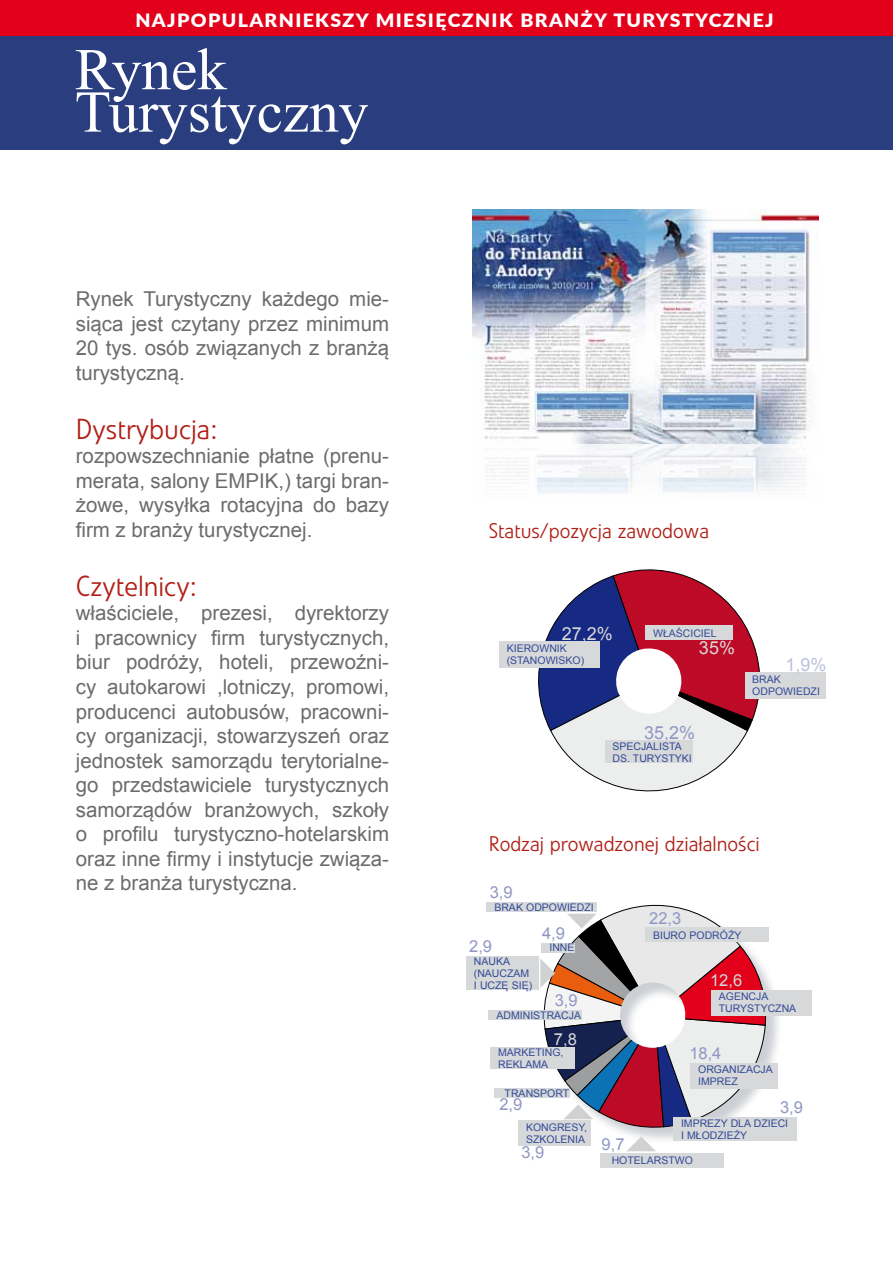
<style>
.page{position:relative;width:893px;height:1263px;background:#fff}
.page>*{position:absolute;margin:0;border:0;box-sizing:border-box;transform-origin:0 0}
.t1{font:59.1px/42.5px "Times New Roman";color:#fff}
.t2{font:300 28.65px "Linotype Veto Pl";color:#b01f16}
.t3{font:300 21px "Linotype Veto Pl";color:#b01f16}
.t4{font:20.4px/24.6px "Arial";color:#6b6c6e;text-align:justify}
.t5{font:900 18.3px "Lato";letter-spacing:.07em;color:#fff;scale:1.06 1}
.t6{font:18px "Arial";color:#d7d8d9}
.t7{font:18px "Arial";color:#9097c3}
.t8{font:18px "Arial";color:#bdc0dc}
.t9{font:16.5px "Arial";color:#9097c3}
.t10{font:16.5px "Arial";color:#d7d8d9}
.t11{font:10.5px/12.1px "Arial";color:#314a97}
</style>
<div class="page">
<img style="left:473px;top:209px;width:345px;height:284px">
<svg style="left:538px;top:569px;width:225px;height:223px"></svg>
<div style="left:499px;top:641px;width:100px;height:27px;background:#d7d8d9"></div>
<div style="left:645px;top:625px;width:88px;height:15px;background:#d7d8d9"></div>
<div style="left:605px;top:741px;width:87px;height:22px;background:#d7d8d9"></div>
<div style="left:544px;top:905px;width:238px;height:239px;background:#17243c;opacity:.22"></div>
<div style="left:711px;top:990px;width:100px;height:25px;background:#d7d8d9"></div>
<div style="left:601px;top:1153px;width:123px;height:14px;background:#d7d8d9"></div>
<div style="left:518px;top:1121px;width:73px;height:25px;background:#d7d8d9"></div>
<div style="left:645px;top:927px;width:124px;height:15px;background:#d7d8d9"></div>
<div style="left:690px;top:1063px;width:88px;height:25px;background:#d7d8d9"></div>
<div style="left:673px;top:1117px;width:124px;height:24px;background:#d7d8d9"></div>
<div style="left:745px;top:672px;width:80px;height:26px;background:#d7d8d9"></div>
<div style="left:0;top:0;width:893px;height:93px;background:#e2001a"></div>
<div style="left:0;top:36px;width:893px;height:114px;background:#293d7f"></div>
<svg style="left:626px;top:1136px;width:30px;height:8px"></svg>
<svg style="left:466px;top:902px;width:301px;height:227px"></svg>
<p class="t5" style="left:135px;top:7px;width:604px">NAJPOPULARNIEKSZY MIESIĘCZNIK BRANŻY TURYSTYCZNEJ</p>
<h1 class="t1" style="left:75px;top:47px;width:295px">Rynek<br>Turystyczny</h1>
<p class="t4" style="left:76px;top:287px;width:315px">Rynek Turystyczny każdego mie&shy;siąca jest czytany przez minimum 20 tys. osób związanych z branżą turystyczną.</p>
<h2 class="t2" style="left:76px;top:412px;width:143px">Dystrybucja:</h2>
<p class="t4" style="left:76px;top:444px;width:315px">rozpowszechnianie płatne (prenu&shy;merata, salony EM PIK,) targi bran&shy;żowe, wysyłka rotacyjna do bazy firm z branży turystycznej.</p>
<h2 class="t2" style="left:76px;top:569px;width:123px">Czytelnicy:</h2>
<p class="t4" style="left:76px;top:601px;width:315px">właściciele, prezesi, dyrektorzy i pracownicy firm turystycznych, biur podróży, hoteli, przewoźni&shy;cy autokarowi ,lotniczy, promowi, producenci autobusów, pracowni&shy;cy organizacji, stowarzyszeń oraz jednostek samorządu terytorialne&shy;go przedstawiciele turystycznych samorządów branżowych, szkoły o profilu turystyczno-hotelarskim oraz inne firmy i instytucje związa&shy;ne z branża turystyczna.</p>
<p class="t3" style="left:489px;top:519px;width:222px">Status/pozycja zawodowa</p>
<p class="t6" style="left:562px;top:622px;width:53px">27,2%</p>
<p class="t11" style="left:507px;top:643px;width:27px">Kierow</p>
<p class="t11" style="left:549px;top:643px;width:19px">nik</p>
<p class="t11" style="left:507px;top:655px;width:11px">(sta</p>
<p class="t11" style="left:530px;top:655px;width:56px">nowisko)</p>
<p class="t11" style="left:653px;top:627px;width:65px">Właściciel</p>
<p class="t6" style="left:699px;top:636px;width:38px">35%</p>
<p class="t7" style="left:644px;top:721px;width:53px">35,2%</p>
<p class="t11" style="left:612px;top:740px;width:29px">specja</p>
<p class="t11" style="left:653px;top:740px;width:17px">lista</p>
<p class="t11" style="left:612px;top:752px;width:29px">ds. tur</p>
<p class="t11" style="left:654px;top:752px;width:39px">ystyki</p>
<p class="t8" style="left:785px;top:652px;width:43px">1,9%</p>
<p class="t11" style="left:752px;top:673px;width:30px">Brak odpow</p>
<p class="t11" style="left:793px;top:685px;width:28px">iedzi</p>
<p class="t3" style="left:489px;top:832px;width:272px">Rodzaj prowadzonej działalności</p>
<p class="t9" style="left:490px;top:882px;width:24px">3,9</p>
<p class="t11" style="left:494px;top:901px;width:57px">Brak odpow</p>
<p class="t11" style="left:567px;top:901px;width:28px">iedzi</p>
<p class="t9" style="left:469px;top:936px;width:24px">2,9</p>
<p class="t11" style="left:474px;top:955px;width:8px">Nau</p>
<p class="t11" style="left:496px;top:955px;width:14px">ka</p>
<p class="t11" style="left:474px;top:967px;width:20px">(naucza</p>
<p class="t11" style="left:521px;top:967px;width:10px">m</p>
<p class="t11" style="left:474px;top:979px;width:14px">i ucz</p>
<p class="t11" style="left:502px;top:979px;width:32px">ę się)</p>
<p class="t9" style="left:542px;top:922px;width:24px">4,9</p>
<p class="t11" style="left:549px;top:942px;width:27px">Inne</p>
<p class="t9" style="left:523px;top:990px;width:56px"><sup>✔</sup>3,9</p>
<p class="t11" style="left:496px;top:1009px;width:45px">Administracja</p>
<p class="t10" style="left:554px;top:1028px;width:24px">7,8</p>
<p class="t11" style="left:498px;top:1046px;width:67px;text-indent:23px">keting, reklama</p>
<p class="t11" style="left:498px;top:1046px;width:9px">Mar</p>
<p class="t11" style="left:505px;top:1087px;width:37px">Transport</p>
<p class="t9" style="left:499px;top:1093px;width:24px">2,9</p>
<p class="t11" style="left:526px;top:1121px;width:63px">Kongresy, szkolenia</p>
<p class="t9" style="left:521px;top:1141px;width:24px">3,9</p>
<p class="t9" style="left:649px;top:907px;width:34px">22,3</p>
<p class="t11" style="left:653px;top:929px;width:19px">Biuro</p>
<p class="t11" style="left:690px;top:929px;width:53px">po dróży</p>
<p class="t10" style="left:710px;top:970px;width:34px">12,6</p>
<p class="t11" style="left:719px;top:990px;width:38px">Agencja tur</p>
<p class="t11" style="left:740px;top:1003px;width:56px">ystycz na</p>
<p class="t9" style="left:602px;top:1133px;width:24px">9,7</p>
<p class="t9" style="left:689px;top:1042px;width:34px">18,4</p>
<p class="t11" style="left:698px;top:1063px;width:50px">Organizacja imprez</p>
<p class="t9" style="left:780px;top:1097px;width:24px">3,9</p>
<p class="t11" style="left:681px;top:1117px;width:109px">I mprezy dla dzieci i mło dzieży</p>
<p class="t11" style="left:612px;top:1154px;width:44px">Hotelarstwo</p>
</div>
